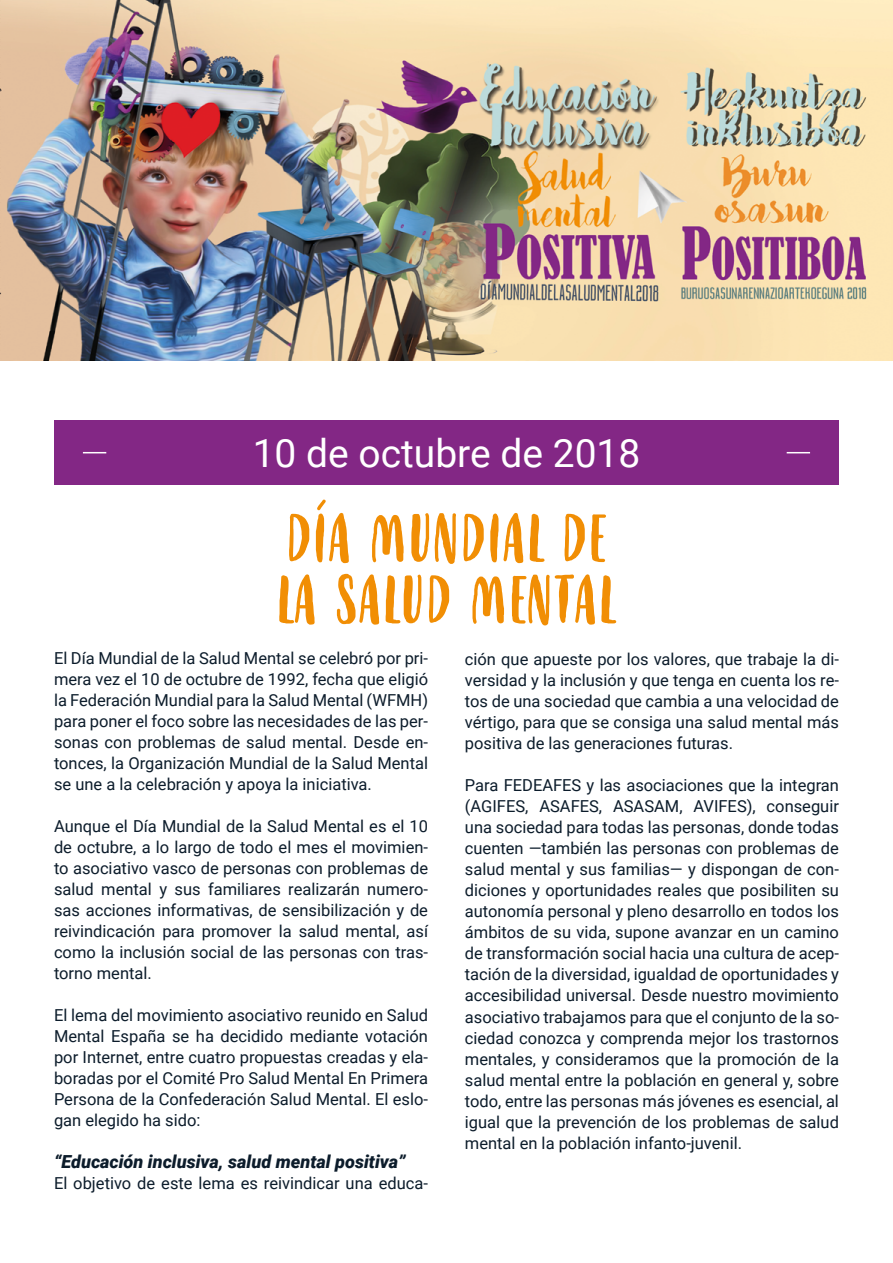
<style>
.page{position:relative;width:893px;height:1263px;background:#fff}
.page>*{position:absolute;margin:0;border:0;box-sizing:border-box;transform-origin:0 0}
.t1{font:67.5px/61.5px "Molleat";color:#f18e04}
.t2{font:39px "Roboto";color:#fff}
.t3{font:italic 900 18px "Roboto";color:#0c1c2b}
.t4{font:16.5px/21px "Roboto";color:#0c1c2b;text-align:justify}
</style>
<div class="page">
<div style="left:54px;top:420px;width:785px;height:65px;background:#832785"></div>
<img style="left:0;top:0;width:893px;height:361px">
<svg style="left:83px;top:452px;width:23px;height:1px"></svg>
<svg style="left:787px;top:452px;width:23px;height:1px"></svg>
<h2 class="t2" style="left:253px;top:426px;width:389px">10 de octubre de 2018</h2>
<h1 class="t1" style="left:276px;top:507px;width:342px">DÍA MUNDIAL DE<br>LA SALUD MENTAL</h1>
<p class="t4" style="left:54px;top:647px;width:376px">El Día Mundial de la Salud Mental se celebró por pri&shy;mera vez el 10 de octubre de 1992, fecha que eligió la Federación Mundial para la Salud Mental (WFMH) para poner el foco sobre las necesidades de las per&shy;sonas con problemas de salud mental. Desde en&shy;tonces, la Organización Mundial de la Salud Mental se une a la celebración y apoya la iniciativa.</p>
<p class="t4" style="left:54px;top:815px;width:376px">Aunque el Día Mundial de la Salud Mental es el 10 de octubre, a lo largo de todo el mes el movimien&shy;to asociativo vasco de personas con problemas de salud mental y sus familiares realizarán numero&shy;sas acciones informativas, de sensibilización y de reivindicación para promover la salud mental, así como la inclusión social de las personas con tras&shy;torno mental.</p>
<p class="t4" style="left:54px;top:1004px;width:376px">El lema del movimiento asociativo reunido en Salud Mental España se ha decidido mediante votación por Internet, entre cuatro propuestas creadas y ela&shy;boradas por el Comité Pro Salud Mental En Primera Persona de la Confederación Salud Mental. El eslo&shy;gan elegido ha sido:</p>
<p class="t3" style="left:54px;top:1149px;width:353px">“Educación inclusiva, salud mental positiva”</p>
<p class="t4" style="left:54px;top:1172px;width:376px">El objetivo de este lema es reivindicar una educa-</p>
<p class="t4" style="left:465px;top:648px;width:376px">ción que apueste por los valores, que trabaje la di&shy;versidad y la inclusión y que tenga en cuenta los re&shy;tos de una sociedad que cambia a una velocidad de vértigo, para que se consiga una salud mental más positiva de las generaciones futuras.</p>
<p class="t4" style="left:465px;top:774px;width:376px">Para FEDEAFES y las asociaciones que la integran (AGIFES, ASAFES, ASASAM, AVIFES), conseguir una sociedad para todas las personas, donde todas cuenten —también las personas con problemas de salud mental y sus familias— y dispongan de con&shy;diciones y oportunidades reales que posibiliten su autonomía personal y pleno desarrollo en todos los ámbitos de su vida, supone avanzar en un camino de transformación social hacia una cultura de acep&shy;tación de la diversidad, igualdad de oportunidades y accesibilidad universal. Desde nuestro movimiento asociativo trabajamos para que el conjunto de la so&shy;ciedad conozca y comprenda mejor los trastornos mentales, y consideramos que la promoción de la salud mental entre la población en general y, sobre todo, entre las personas más jóvenes es esencial, al igual que la prevención de los problemas de salud mental en la población infanto-juvenil.</p>
</div>
